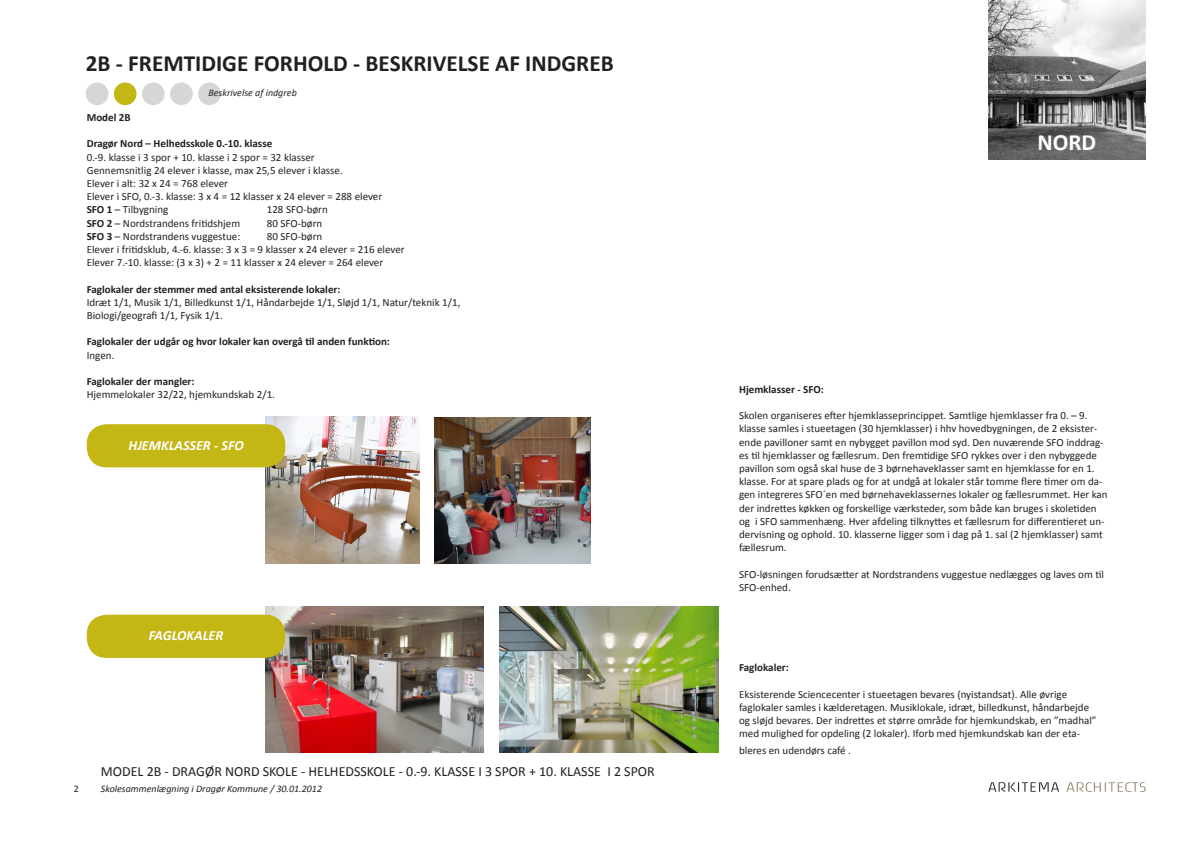
<style>
.page{position:relative;width:1191px;height:842px;background:#fff}
.page>*{position:absolute;margin:0;border:0;box-sizing:border-box;transform-origin:0 0}
.D_OVERSKRIFT{font:700 23.2px "Calibri";color:#231f20}
.t1{font:700 23.2px "Calibri";color:#fff}
.D_UNDERSKRIFT_1{font:14px "Calibri";color:#231f20}
.D_SIDEFOD{font:italic 700 14px "Calibri";color:#fff}
.D_UNDERSKRIFT_1-2{font:11px/13.2px "Calibri";color:#231f20}
.D_UNDERSKRIFT_1-3{font:700 11px "Calibri";color:#231f20}
.D_SIDEFOD-2{font:italic 10px "Calibri";color:#231f20}
.BOKSE_HVID{font:10px "Calibri";color:#231f20}
.s1{font-weight:700}
</style>
<div class="page">
<img style="left:499px;top:607px;width:220px;height:146px">
<img style="left:265px;top:607px;width:219px;height:146px">
<img style="left:434px;top:418px;width:156px;height:146px">
<img style="left:265px;top:416px;width:154px;height:148px">
<div style="left:87px;top:615px;width:198px;height:43px;background:#c3b615;border-radius:20px"></div>
<div style="left:87px;top:424px;width:198px;height:43px;background:#c3b615;border-radius:20px"></div>
<img style="left:988px;top:0;width:157px;height:160px">
<img style="left:988px;top:782px;width:157px;height:10px">
<div style="left:86px;top:82px;width:22px;height:23px;background:#d5d6d8;border-radius:50%"></div>
<div style="left:114px;top:82px;width:22px;height:23px;background:#c3b615;border-radius:50%"></div>
<div style="left:170px;top:82px;width:23px;height:23px;background:#d5d6d8;border-radius:50%"></div>
<div style="left:142px;top:82px;width:23px;height:23px;background:#d5d6d8;border-radius:50%"></div>
<div style="left:198px;top:82px;width:23px;height:23px;background:#d5d6d8;border-radius:50%"></div>
<p class="D_OVERSKRIFT" style="left:86px;top:49px;width:529px">2B - FREMTIDIGE FORHOLD - BESKRIVELSE AF INDGREB</p>
<p class="D_SIDEFOD-2" style="left:208px;top:86px;width:90px">Beskrivelse af indgreb</p>
<p class="D_UNDERSKRIFT_1-3" style="left:87px;top:110px;width:45px">Model 2B</p>
<p class="D_UNDERSKRIFT_1-3" style="left:87px;top:137px;width:187px">Dragør Nord – Helhedsskole 0.-10. klasse</p>
<p class="D_UNDERSKRIFT_1-2" style="left:87px;top:150px;width:229px">0.-9. klasse i 3 spor + 10. klasse i 2 spor = 32 klasser</p>
<p class="D_UNDERSKRIFT_1-2" style="left:87px;top:164px;width:257px">Gennemsnitlig 24 elever i klasse, max 25,5 elever i klasse.</p>
<p class="D_UNDERSKRIFT_1-2" style="left:87px;top:177px;width:143px">Elever i alt: 32 x 24 = 768 elever</p>
<p class="D_UNDERSKRIFT_1-2" style="left:87px;top:190px;width:297px">Elever i SFO, 0.-3. klasse: 3 x 4 = 12 klasser x 24 elever = 288 elever</p>
<p class="D_UNDERSKRIFT_1-2" style="left:87px;top:203px;width:83px"><span class="s1">SFO 1</span> – Tilbygning</p>
<p class="D_UNDERSKRIFT_1-2" style="left:267px;top:203px;width:63px">128 SFO-børn</p>
<p class="D_UNDERSKRIFT_1-2" style="left:87px;top:216px;width:155px"><span class="s1">SFO 2</span> – Nordstrandens fritidshjem</p>
<p class="D_UNDERSKRIFT_1-2" style="left:267px;top:216px;width:57px">80 SFO-børn</p>
<p class="D_UNDERSKRIFT_1-2" style="left:87px;top:230px;width:155px"><span class="s1">SFO 3</span> – Nordstrandens vuggestue:</p>
<p class="D_UNDERSKRIFT_1-2" style="left:267px;top:230px;width:57px">80 SFO-børn</p>
<p class="D_UNDERSKRIFT_1-2" style="left:87px;top:243px;width:319px">Elever i fritidsklub, 4.-6. klasse: 3 x 3 = 9 klasser x 24 elever = 216 elever</p>
<p class="D_UNDERSKRIFT_1-2" style="left:87px;top:256px;width:298px">Elever 7.-10. klasse: (3 x 3) + 2 = 11 klasser x 24 elever = 264 elever</p>
<p class="D_UNDERSKRIFT_1-3" style="left:87px;top:282px;width:255px">Faglokaler der stemmer med antal eksisterende lokaler:</p>
<p class="D_UNDERSKRIFT_1-2" style="left:87px;top:296px;width:375px">Idræt 1/1, Musik 1/1, Billedkunst 1/1, Håndarbejde 1/1, Sløjd 1/1, Natur/teknik 1/1,</p>
<p class="D_UNDERSKRIFT_1-2" style="left:87px;top:309px;width:138px">Biologi/geografi 1/1, Fysik 1/1.</p>
<p class="D_UNDERSKRIFT_1-3" style="left:87px;top:335px;width:305px">Faglokaler der udgår og hvor lokaler kan overgå til anden funktion:</p>
<p class="D_UNDERSKRIFT_1-2" style="left:87px;top:348px;width:29px">Ingen.</p>
<p class="D_UNDERSKRIFT_1-3" style="left:87px;top:374px;width:109px">Faglokaler der mangler:</p>
<p class="D_UNDERSKRIFT_1-2" style="left:87px;top:388px;width:190px">Hjemmelokaler 32/22, hjemkundskab 2/1.</p>
<p class="D_SIDEFOD" style="left:128px;top:436px;width:117px">HJEMKLASSER - SFO</p>
<p class="D_SIDEFOD" style="left:149px;top:626px;width:76px">FAGLOKALER</p>
<p class="BOKSE_HVID" style="left:74px;top:782px;width:7px">2</p>
<p class="D_UNDERSKRIFT_1" style="left:101px;top:762px;width:555px">MODEL 2B - DRAGØR NORD SKOLE - HELHEDSSKOLE - 0.-9. KLASSE I 3 SPOR + 10. KLASSE I 2 SPOR</p>
<p class="D_SIDEFOD-2" style="left:101px;top:782px;width:223px">Skolesammenlægning i Dragør Kommune / 30.01.2012</p>
<h1 class="t1" style="left:1037px;top:128px;width:60px">NORD</h1>
<p class="D_UNDERSKRIFT_1-3" style="left:739px;top:382px;width:86px">Hjemklasser - SFO:</p>
<p class="D_UNDERSKRIFT_1-2" style="left:739px;top:409px;width:370px">Skolen organiseres efter hjemklasseprincippet. Samtlige hjemklasser fra 0. – 9. klasse samles i stueetagen (30 hjemklasser) i hhv hovedbygningen, de 2 eksister&shy;ende pavilloner samt en nybygget pavillon mod syd. Den nuværende SFO inddrag&shy;es til hjemklasser og fællesrum. Den fremtidige SFO rykkes over i den nybyggede pavillon som også skal huse de 3 børnehaveklasser samt en hjemklasse for en 1. klasse. For at spare plads og for at undgå at lokaler står tomme flere timer om da&shy;gen integreres SFO´en med børnehaveklassernes lokaler og fællesrummet. Her kan der indrettes køkken og forskellige værksteder, som både kan bruges i skoletiden og i SFO sammenhæng. Hver afdeling tilknyttes et fællesrum for differentieret un&shy;dervisning og ophold. 10. klasserne ligger som i dag på 1. sal (2 hjemklasser) samt fællesrum.</p>
<p class="D_UNDERSKRIFT_1-2" style="left:739px;top:567px;width:366px">SFO-løsningen forudsætter at Nordstrandens vuggestue nedlægges og laves om til<br>SFO-enhed.</p>
<p class="D_UNDERSKRIFT_1-3" style="left:739px;top:660px;width:51px">Faglokaler:</p>
<p class="D_UNDERSKRIFT_1-2" style="left:739px;top:687px;width:359px">Eksisterende Sciencecenter i stueetagen bevares (nyistandsat). Alle øvrige faglokaler samles i kælderetagen. Musiklokale, idræt, billedkunst, håndarbejde og sløjd bevares. Der indrettes et større område for hjemkundskab, en ”madhal” med mulighed for opdeling (2 lokaler). Iforb med hjemkundskab kan der eta-</p>
<p class="D_UNDERSKRIFT_1-2" style="left:739px;top:744px;width:113px">bleres en udendørs café .</p>
</div>
